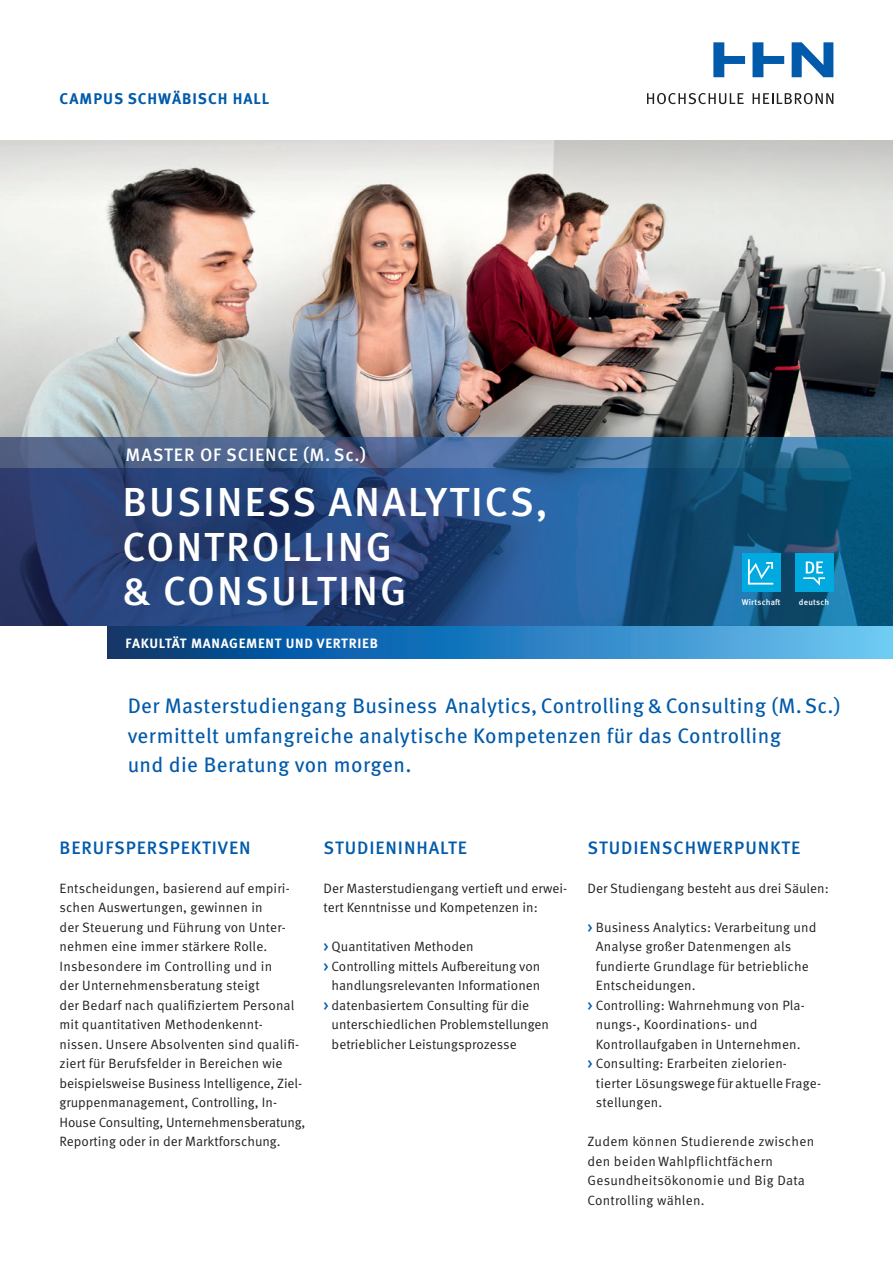
<style>
.page{position:relative;width:893px;height:1263px;background:#fff}
.page>*{position:absolute;margin:0;border:0;box-sizing:border-box;transform-origin:0 0}
.t1{font:500 40.5px/44.7px "Meta OT";letter-spacing:.05em;color:#fff}
.t2{font:21px/29.2px "Meta OT";letter-spacing:.015em;color:#015aaa}
.t3{font:500 18px "Meta OT";letter-spacing:.05em;color:#015aaa}
.t4{font:500 18px "Meta OT";letter-spacing:.05em;color:#fff}
.t5{font:700 15.45px "Meta OT";letter-spacing:.06em;color:#015aaa}
.t6{font:13.5px/19.5px "Meta OT Norm";letter-spacing:.005em;color:#231f20}
.t7{font:700 13.5px "Meta OT";letter-spacing:.05em;color:#fff}
.t8{font:500 8.4px "Meta OT";letter-spacing:.025em;color:#fff}
.s1{font-family:"Meta OT";font-weight:500;color:#015aaa}
</style>
<div class="page">
<img style="left:0;top:141px;width:893px;height:485px">
<svg style="left:107px;top:626px;width:786px;height:32px;background:#2a7dbb"></svg>
<svg style="left:647px;top:93px;width:97px;height:11px"></svg>
<svg style="left:753px;top:93px;width:80px;height:11px"></svg>
<svg style="left:713px;top:42px;width:120px;height:35px"></svg>
<div style="left:795px;top:553px;width:38px;height:39px;background:#00aae1"></div>
<svg style="left:803px;top:561px;width:22px;height:25px"></svg>
<div style="left:742px;top:553px;width:38px;height:39px;background:#00aae1"></div>
<svg style="left:748px;top:559px;width:25px;height:25px"></svg>
<p class="t5" style="left:60px;top:89px;width:211px">CAMPUS SCHWÄBISCH HALL</p>
<h3 class="t4" style="left:126px;top:443px;width:242px">MASTER OF SCIENCE (M. Sc.)</h3>
<h1 class="t1" style="left:122px;top:480px;width:427px">BUSINESS ANALYTICS,<br>CONTROLLING<br>&amp; CONSULTING</h1>
<p class="t7" style="left:126px;top:634px;width:254px">FAKULTÄT MANAGEMENT UND VERTRIEB</p>
<p class="t8" style="left:742px;top:597px;width:40px">Wirtschaft</p>
<p class="t8" style="left:799px;top:597px;width:32px">deutsch</p>
<h2 class="t2" style="left:128px;top:692px;width:714px">Der Masterstudiengang Business Analytics, Controlling &amp; Consulting (M. Sc.) vermittelt umfangreiche analytische Kompetenzen für das Controlling<br>und die Beratung von morgen.</h2>
<h3 class="t3" style="left:60px;top:836px;width:192px">BERUFSPERSPEKTIVEN</h3>
<p class="t6" style="left:60px;top:878px;width:247px">Entscheidungen, basierend auf empi ri&shy;schen Auswertungen, gewin nen in<br>der Steuerung und Führung von Unter&shy;nehmen eine immer stärkere Rolle.<br>Insbesondere im Controlling und in<br>der Unternehmensberatung steigt<br>der Bedarf nach qualifiziertem Personal mit quantitativen Methodenkennt-<br>nis sen. Unsere Absolventen sind qualifi&shy;ziert für Berufsfelder in Bereichen wie<br>bei spielsweise Business Intelligence, Ziel - grup pen management, Controlling, In-House Consulting, Unternehmensbera tung, Reporting oder in der Marktforschung.</p>
<h3 class="t3" style="left:324px;top:836px;width:145px">STUDIENINHALTE</h3>
<p class="t6" style="left:324px;top:878px;width:245px">Der Masterstudiengang vertieft und erwei&shy;tert Kenntnisse und Kompetenzen in:</p>
<p class="t6" style="left:324px;top:937px;width:152px"><span class="s1">&gt;</span> Quantitativen Methoden</p>
<p class="t6" style="left:324px;top:956px;width:218px"><span class="s1">&gt;</span> Controlling mittels Aufbereitung von</p>
<p class="t6" style="left:332px;top:976px;width:210px">handlungsrelevanten Informationen</p>
<p class="t6" style="left:324px;top:995px;width:207px"><span class="s1">&gt;</span> datenbasiertem Consulting für die</p>
<p class="t6" style="left:332px;top:1015px;width:219px">unterschiedlichen Problemstellungen</p>
<p class="t6" style="left:332px;top:1034px;width:187px">betrieblicher Leistungsprozesse</p>
<h3 class="t3" style="left:588px;top:836px;width:214px">STUDIENSCHWERPUNKTE</h3>
<p class="t6" style="left:587px;top:878px;width:243px">Der Studiengang besteht aus drei Säulen:</p>
<p class="t6" style="left:587px;top:917px;width:230px"><span class="s1">&gt;</span> Business Analytics: Verarbeitung und</p>
<p class="t6" style="left:596px;top:937px;width:197px">Analyse großer Datenmengen als</p>
<p class="t6" style="left:596px;top:956px;width:214px">fundierte Grundlage für betriebliche</p>
<p class="t6" style="left:596px;top:976px;width:101px">Entscheidungen.</p>
<p class="t6" style="left:587px;top:995px;width:219px"><span class="s1">&gt;</span> Controlling: Wahrnehmung von Pla-</p>
<p class="t6" style="left:596px;top:1015px;width:163px">nungs-, Koordinations- und</p>
<p class="t6" style="left:596px;top:1034px;width:206px">Kontroll aufgaben in Unternehmen.</p>
<p class="t6" style="left:587px;top:1054px;width:201px"><span class="s1">&gt;</span> Consulting: Erarbeiten zielorien -</p>
<p class="t6" style="left:596px;top:1073px;width:227px">tierter Lösungswege für aktuelle Frage-</p>
<p class="t6" style="left:596px;top:1093px;width:68px">stellungen.</p>
<p class="t6" style="left:587px;top:1132px;width:228px">Zudem können Studierende zwischen den beiden Wahlpflichtfächern<br>Gesund heitsökonomie und Big Data<br>Controlling wählen.</p>
</div>
